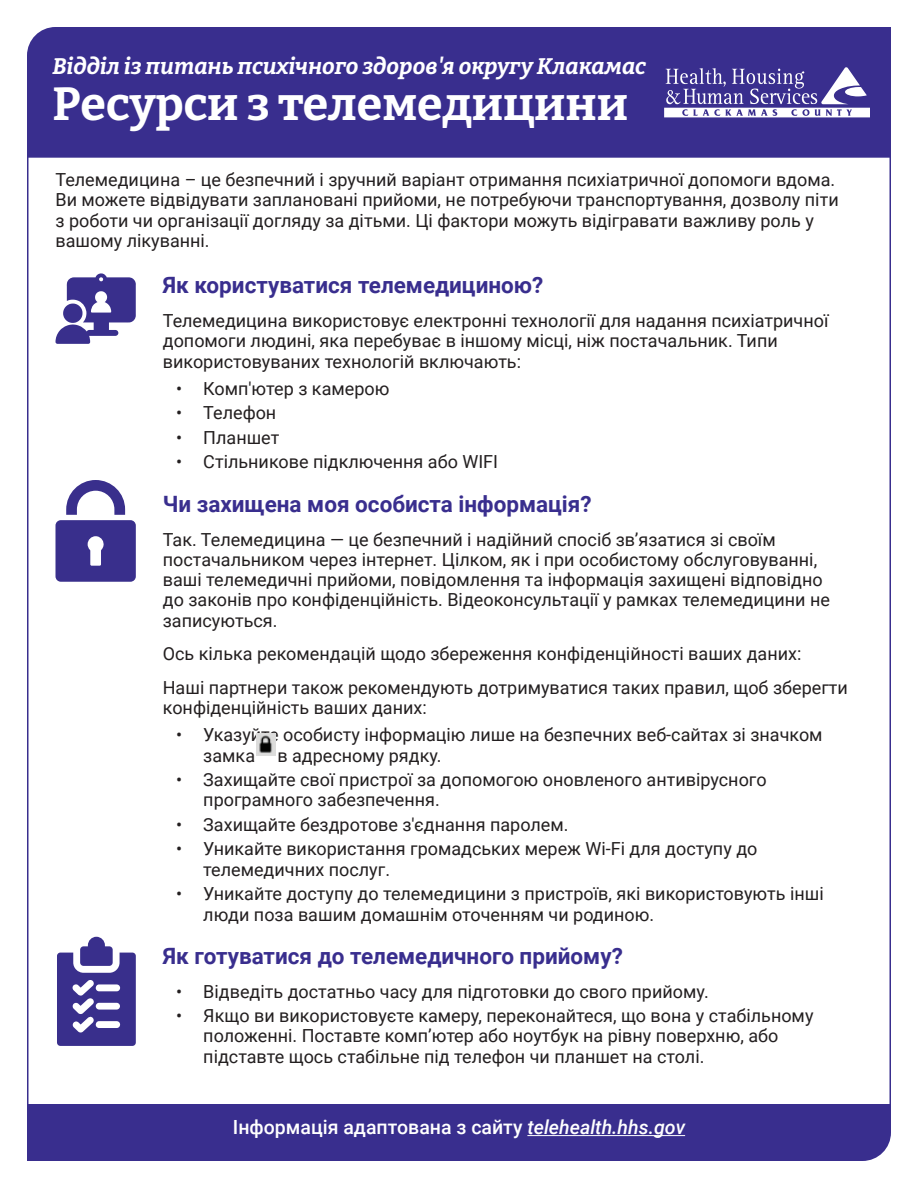
<style>
.page{position:relative;width:918px;height:1188px;background:#fff}
.page>*{position:absolute;margin:0;border:0;box-sizing:border-box;transform-origin:0 0}
.Section_title{font:700 46.5px "Bitter";letter-spacing:-.005em;color:#fff}
.Mini_heading{font:700 22.5px "Roboto";color:#392e8e}
.Section_title-2{font:italic 700 22.5px "Bitter";color:#fff}
.t1{font:500 19.5px "Roboto";color:#fff}
.Body{font:18px/20.2px "Roboto";color:#231f20}
.s1{font-style:italic}
</style>
<div class="page">
<div style="left:27px;top:1104px;width:864px;height:57px;background:#392e8e"></div>
<hr style="left:527px;top:1135px;width:158px;height:1px;background:#fff">
<div style="left:27px;top:27px;width:864px;height:131px;background:#392e8e"></div>
<svg style="left:664px;top:67px;width:206px;height:50px"></svg>
<img style="left:256px;top:733px;width:20px;height:23px">
<svg style="left:56px;top:480px;width:80px;height:102px"></svg>
<svg style="left:57px;top:937px;width:79px;height:109px"></svg>
<svg style="left:56px;top:273px;width:80px;height:71px"></svg>
<p class="Section_title-2" style="left:52px;top:51px;width:595px">Відділ із питань психічного здоров'я округу Клакамас</p>
<p class="Section_title" style="left:52px;top:74px;width:577px">Ресурси з телемедицини</p>
<p class="Body" style="left:56px;top:169px;width:785px">Телемедицина – це безпечний і зручний варіант отримання психіатричної допомоги вдома.<br>Ви можете відвідувати заплановані прийоми, не потребуючи транспортування, дозволу піти з роботи чи організації догляду за дітьми. Ці фактори можуть відігравати важливу роль у вашому лікуванні.</p>
<p class="Mini_heading" style="left:163px;top:270px;width:382px">Як користуватися телемедициною?</p>
<p class="Body" style="left:163px;top:310px;width:667px">Телемедицина використовує електронні технології для надання психіатричної допомоги людині, яка перебуває в іншому місці, ніж постачальник. Типи використовуваних технологій включають:</p>
<p class="Body" style="left:176px;top:378px;width:215px">• Комп'ютер з камерою</p>
<p class="Body" style="left:176px;top:402px;width:102px">• Телефон</p>
<p class="Body" style="left:176px;top:427px;width:105px">• Планшет</p>
<p class="Body" style="left:176px;top:451px;width:323px">• Стільникове підключення або WIFI</p>
<p class="Mini_heading" style="left:163px;top:488px;width:430px">Чи захищена моя особиста інформація?</p>
<p class="Body" style="left:163px;top:528px;width:669px">Так. Телемедицина — це безпечний і надійний спосіб зв’язатися зі своїм постачальником через інтернет. Цілком, як і при особистому обслуговуванні, ваші телемедичні прийоми, повідомлення та інформація захищені відповідно до законів про конфіденційність. Відеоконсультації у рамках телемедицини не записуються.</p>
<p class="Body" style="left:163px;top:643px;width:640px">Ось кілька рекомендацій щодо збереження конфіденційності ваших даних:</p>
<p class="Body" style="left:163px;top:677px;width:687px">Наші партнери також рекомендують дотримуватися таких правил, щоб зберегти конфіденційність ваших даних:</p>
<p class="Body" style="left:203px;top:724px;width:621px;text-indent:-27px">• Указуйте особисту інформацію лише на безпечних веб-сайтах зі значком замка в адресному рядку.</p>
<p class="Body" style="left:203px;top:769px;width:565px;text-indent:-27px">• Захищайте свої пристрої за допомогою оновленого антивірусного програмного забезпечення.</p>
<p class="Body" style="left:176px;top:814px;width:394px">• Захищайте бездротове з'єднання паролем.</p>
<p class="Body" style="left:203px;top:838px;width:556px;text-indent:-27px">• Уникайте використання громадських мереж Wi-Fi для доступу до телемедичних послуг.</p>
<p class="Body" style="left:203px;top:883px;width:622px;text-indent:-27px">• Уникайте доступу до телемедицини з пристроїв, які використовують інші люди поза вашим домашнім оточенням чи родиною.</p>
<p class="Mini_heading" style="left:163px;top:940px;width:462px">Як готуватися до телемедичного прийому?</p>
<p class="Body" style="left:176px;top:980px;width:534px">• Відведіть достатньо часу для підготовки до свого прийому.</p>
<p class="Body" style="left:203px;top:1005px;width:612px;text-indent:-27px">• Якщо ви використовуєте камеру, переконайтеся, що вона у стабільному положенні. Поставте комп’ютер або ноутбук на рівну поверхню, або підставте щось стабільне під телефон чи планшет на столі.</p>
<p class="t1" style="left:233px;top:1114px;width:454px">Інформація адаптована з сайту <span class="s1">telehealth.hhs.gov</span></p>
</div>
